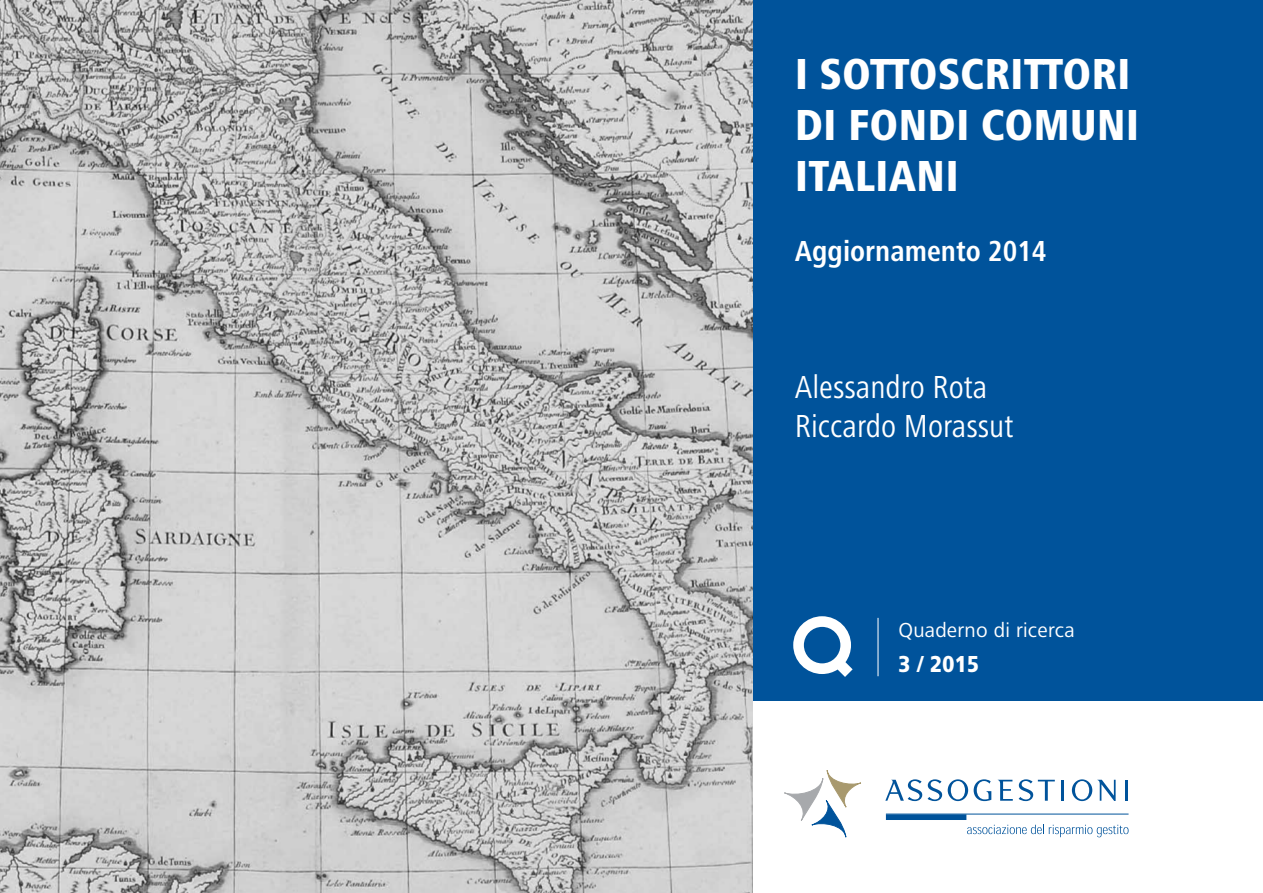
<style>
.page{position:relative;width:1263px;height:893px;background:#fff}
.page>*{position:absolute;margin:0;border:0;box-sizing:border-box;transform-origin:0 0}
.t1{font:800 condensed 45px/51px "Frutiger Next LT";color:#fff}
.t2{font:condensed 33px/39px "Frutiger Next LT";color:#fff}
.t3{font:700 condensed 30px "Frutiger Next LT";color:#fff}
.t4{font:800 24px "Frutiger Next LT";color:#fff;scale:.8 1}
.t5{font:21px "Frutiger Next LT";letter-spacing:.01em;color:#fff}
</style>
<div class="page">
<div style="left:710px;top:0;width:553px;height:893px;background:#00539b"></div>
<div style="left:710px;top:702px;width:553px;height:191px;background:#fff"></div>
<svg style="left:784px;top:770px;width:77px;height:67px"></svg>
<svg style="left:885px;top:779px;width:57px;height:22px"></svg>
<svg style="left:948px;top:779px;width:43px;height:22px"></svg>
<svg style="left:998px;top:779px;width:57px;height:22px"></svg>
<hr style="left:1061px;top:780px;width:3px;height:21px;background:#00539b">
<svg style="left:1072px;top:779px;width:43px;height:22px"></svg>
<hr style="left:1125px;top:780px;width:3px;height:21px;background:#00539b">
<svg style="left:967px;top:825px;width:161px;height:12px"></svg>
<hr style="left:886px;top:814px;width:242px;height:1px;background:#00539b">
<div style="left:886px;top:814px;width:80px;height:6px;background:#00539b"></div>
<img style="left:0;top:0;width:753px;height:893px">
<svg style="left:793px;top:616px;width:60px;height:61px"></svg>
<hr style="left:877px;top:618px;width:1px;height:58px;background:#fff">
<p class="t1" style="left:795px;top:48px;width:346px">I SOTTOSCRITTORI<br>DI FONDI COMUNI<br>ITALIANI</p>
<p class="t3" style="left:795px;top:235px;width:253px">Aggiornamento 2014</p>
<p class="t2" style="left:795px;top:367px;width:220px">Alessandro Rota<br>Riccardo Morassut</p>
<p class="t5" style="left:898px;top:619px;width:178px">Quaderno di ricerca</p>
<p class="t4" style="left:898px;top:650px;width:102px">3 / 2015</p>
</div>
